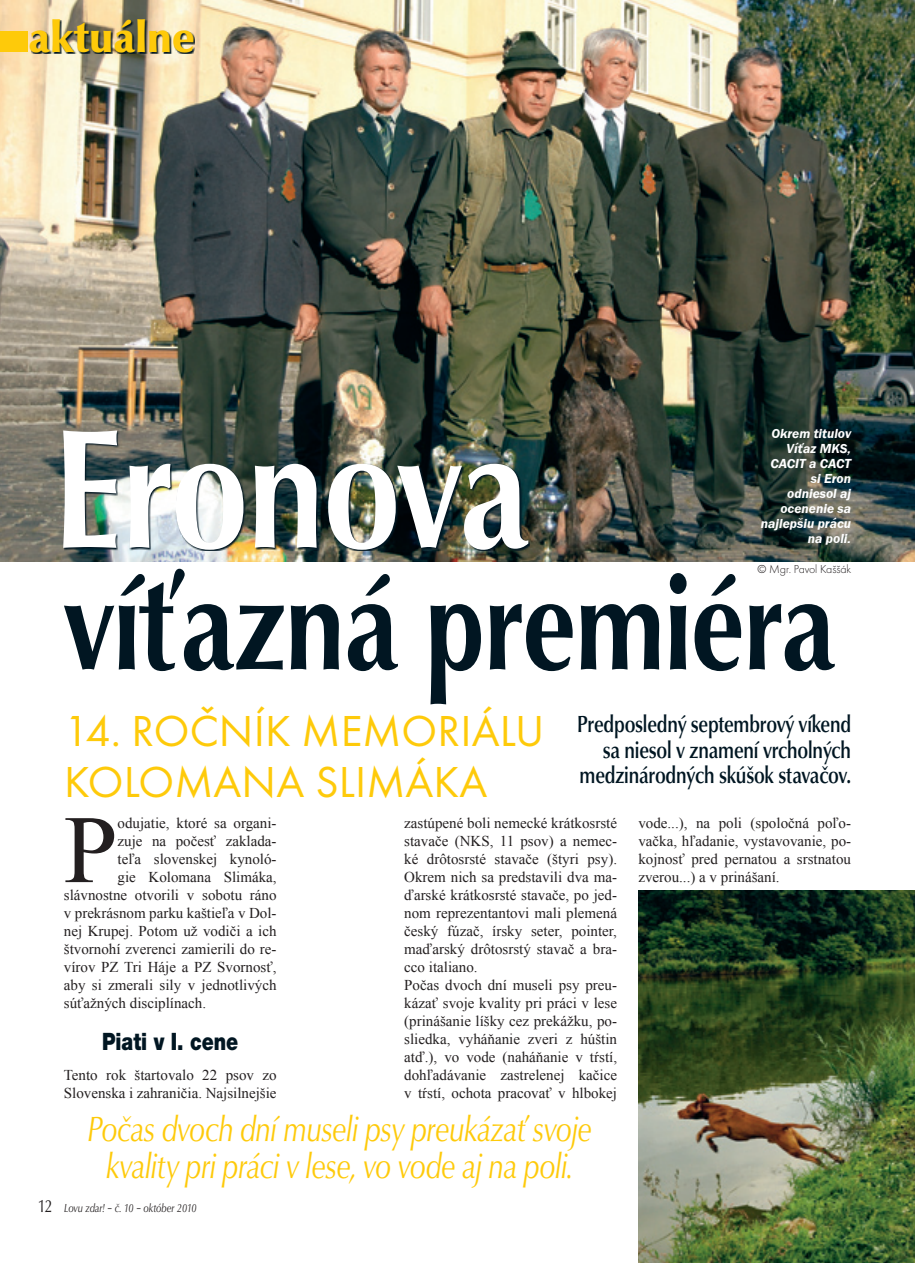
<style>
.page{position:relative;width:915px;height:1263px;background:#fff}
.page>*{position:absolute;margin:0;border:0;box-sizing:border-box;transform-origin:0 0}
.t1{font:700 173.4px "Classico URWTOT";letter-spacing:-.01em;color:#fff;scale:.8 1}
.t2{font:700 135px "Classico URWTOT";letter-spacing:-.01em;color:#011622;scale:.8 1}
.t3{font:96.6px "Times New Roman";color:#231f20}
.t4{font:45px/51px "Futura TOT";letter-spacing:.005em;color:#feca0a}
.t5{font:900 45px "Classico URWTOT";color:#feca0a}
.t6{font:italic 36px/37.5px "Classico URWTOT";letter-spacing:-.01em;color:#feca0a;text-align:center;scale:.8 1}
.t7{font:500 24px/25.5px "Classico URWTOT";letter-spacing:-.01em;color:#011622;text-align:right;scale:.8 1}
.t8{font:900 24px "Helvetica Neue CE";color:#011622;scale:.8 1}
.t9{font:15px/18px "Times New Roman";color:#231f20}
.t10{font:italic 600 13.5px/15px "Franklin Gothic Itc TEE";color:#fff;text-align:right}
.t11{font:italic 12px "Classico URWTOT";color:#231f20;scale:.8 1}
.t12{font:12px "Futura TOT Ligh";letter-spacing:-.01em;color:#231f20}
.s1{font-style:normal;font-size:18px}
</style>
<div class="page">
<img style="left:0;top:0;width:914px;height:561px">
<img style="left:64px;top:432px;width:465px;height:119px">
<img style="left:638px;top:891px;width:276px;height:372px">
<div style="left:0;top:31px;width:27px;height:21px;background:#feca0a"></div>
<svg style="left:31px;top:20px;width:164px;height:34px;background:#757567"></svg>
<h3 class="t5" style="left:29px;top:9px;width:167px">aktuálne</h3>
<p class="t10" style="left:760px;top:426px;width:92px">Okrem titulov<br>Víťaz MKS,<br>CACIT a CACT si Eron odniesol aj ocenenie sa najlepšiu prácu na poli.</p>
<h1 class="t1" style="left:53px;top:381px;width:597px">Eronova</h1>
<h2 class="t2" style="left:64px;top:540px;width:966px">víťazná premiéra</h2>
<h3 class="t4" style="left:64px;top:705px;width:481px">14. ROČNÍK MEMORIÁLU<br>KOLOMANA SLIMÁKA</h3>
<h3 class="t7" style="left:577px;top:711px;width:344px">Predposledný septembrový víkend sa niesol v znamení vrcholných medzinárodných skúšok stavačov.</h3>
<p class="t12" style="left:757px;top:562px;width:95px">© Mgr. Pavol Kaššák</p>
<h3 class="t3" style="left:64px;top:785px;width:55px">P</h3>
<p class="t9" style="left:117px;top:814px;width:160px">odujatie, ktoré sa organi-</p>
<p class="t9" style="left:117px;top:832px;width:160px">zuje na počesť zaklada-</p>
<p class="t9" style="left:117px;top:850px;width:160px">teľa slovenskej kynoló-</p>
<p class="t9" style="left:117px;top:868px;width:160px">gie Kolomana Slimáka,</p>
<p class="t9" style="left:64px;top:886px;width:214px">slávnostne otvorili v sobotu ráno</p>
<p class="t9" style="left:64px;top:904px;width:214px">v prekrásnom parku kaštieľa v Dol-</p>
<p class="t9" style="left:64px;top:922px;width:214px">nej Krupej. Potom už vodiči a ich</p>
<p class="t9" style="left:64px;top:940px;width:214px">štvornohí zverenci zamierili do re-</p>
<p class="t9" style="left:64px;top:958px;width:214px">vírov PZ Tri Háje a PZ Svornosť,</p>
<p class="t9" style="left:64px;top:976px;width:214px">aby si zmerali sily v jednotlivých</p>
<p class="t9" style="left:64px;top:994px;width:144px">súťažných disciplínach.</p>
<h3 class="t8" style="left:102px;top:1027px;width:172px">Piati v I. cene</h3>
<p class="t9" style="left:64px;top:1066px;width:214px">Tento rok štartovalo 22 psov zo<br>Slovenska i zahraničia. Najsilnejšie</p>
<p class="t9" style="left:404px;top:814px;width:214px">zastúpené boli nemecké krátkosrsté stavače (NKS, 11 psov) a nemec&shy;ké drôtosrsté stavače (štyri psy).<br>Okrem nich sa predstavili dva ma&shy;ďarské krátkosrsté stavače, po jed&shy;nom reprezentantovi mali plemená český fúzač, írsky seter, pointer, maďarský drôtosrstý stavač a bra&shy;cco italiano.<br>Počas dvoch dní museli psy preu&shy;kázať svoje kvality pri práci v lese (prinášanie líšky cez prekážku, po&shy;sliedka, vyháňanie zveri z húštin atď.), vo vode (naháňanie v tŕstí, dohľadávanie zastrelenej kačice v tŕstí, ochota pracovať v hlbokej</p>
<p class="t9" style="left:638px;top:814px;width:214px;text-align:justify">vode...), na poli (spoločná poľo&shy;vačka, hľadanie, vystavovanie, po&shy;kojnosť pred pernatou a srstnatou zverou...) a v prinášaní.</p>
<h3 class="t6" style="left:88px;top:1110px;width:631px">Počas dvoch dní museli psy preukázať svoje kvality pri práci v lese, vo vode aj na poli.</h3>
<p class="t11" style="left:38px;top:1200px;width:200px"><span class="s1">12</span> Lovu zdar! – č. 10 – október 2010</p>
</div>
